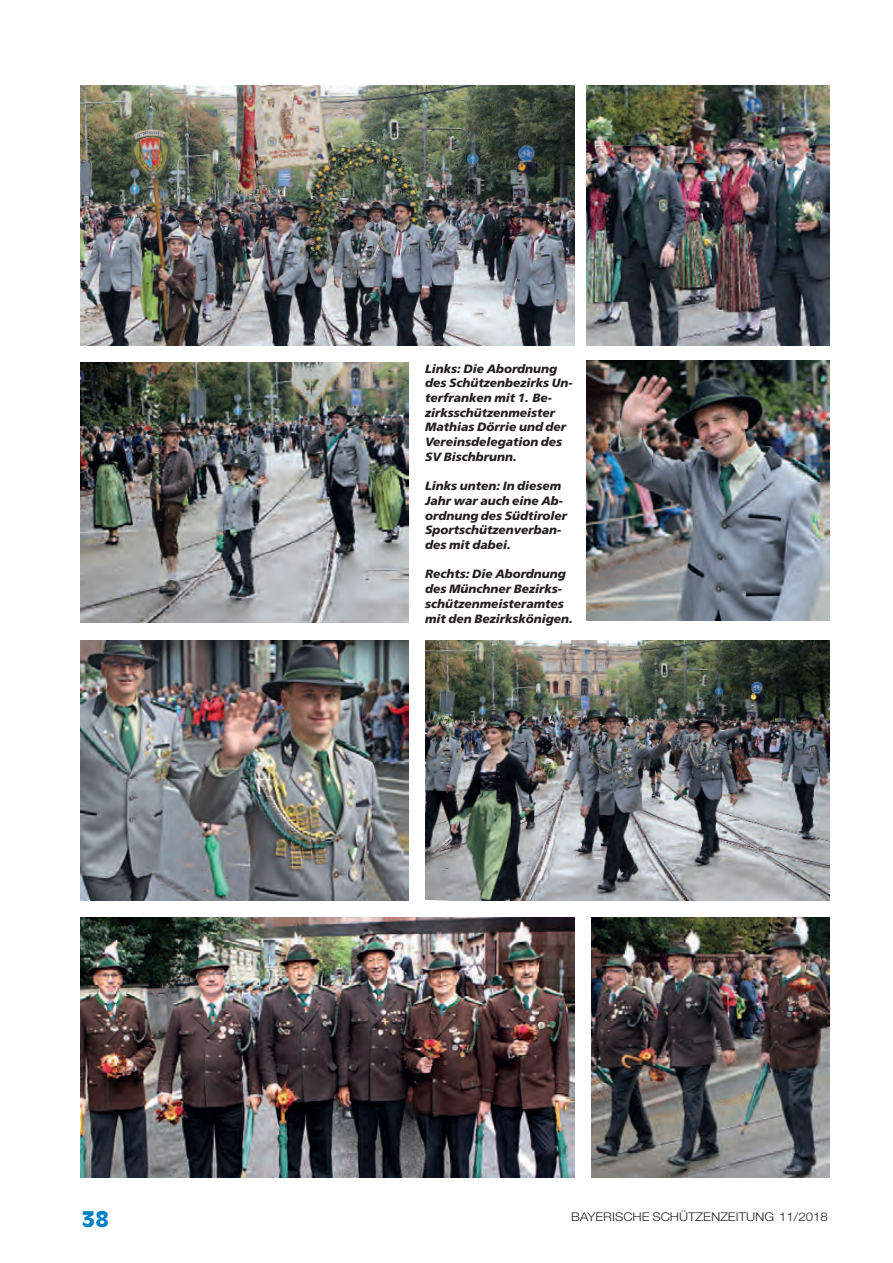
<style>
.page{position:relative;width:893px;height:1263px;background:#fff}
.page>*{position:absolute;margin:0;border:0;box-sizing:border-box;transform-origin:0 0}
.t1{font:900 21px "Antique Olive LT";color:#0080c5}
.t2{font:italic 900 12px/14.7px "Frutiger LT";color:#231f20}
.t3{font:300 12px "Helvetica Neue LT";color:#231f20;scale:1.1 1}
</style>
<div class="page">
<img style="left:81px;top:362px;width:327px;height:261px">
<img style="left:81px;top:640px;width:327px;height:260px">
<img style="left:425px;top:640px;width:404px;height:260px">
<img style="left:81px;top:85px;width:493px;height:260px">
<img style="left:81px;top:917px;width:493px;height:261px">
<img style="left:591px;top:917px;width:238px;height:261px">
<img style="left:587px;top:85px;width:242px;height:260px">
<img style="left:587px;top:360px;width:242px;height:261px">
<p class="t2" style="left:425px;top:362px;width:149px">Links: Die Abordnung des Schützenbezirks Un&shy;terfranken mit 1. Be&shy;zirksschützenmeister<br>Mathias Dörrie und der<br>Vereinsdelegation des<br>SV Bischbrunn.</p>
<p class="t2" style="left:425px;top:480px;width:144px">Links unten: In diesem<br>Jahr war auch eine Ab&shy;ordnung des Südtiroler<br>Sportschützenverban&shy;des mit dabei.</p>
<p class="t2" style="left:425px;top:568px;width:149px">Rechts: Die Abordnung des Münchner Bezirks&shy;schützenmeisteramtes mit den Bezirkskönigen.</p>
<h1 class="t1" style="left:82px;top:1211px;width:28px">38</h1>
<p class="t3" style="left:571px;top:1213px;width:235px">BAYERISCHE SCHÜTZENZEITUNG 11/2018</p>
</div>
